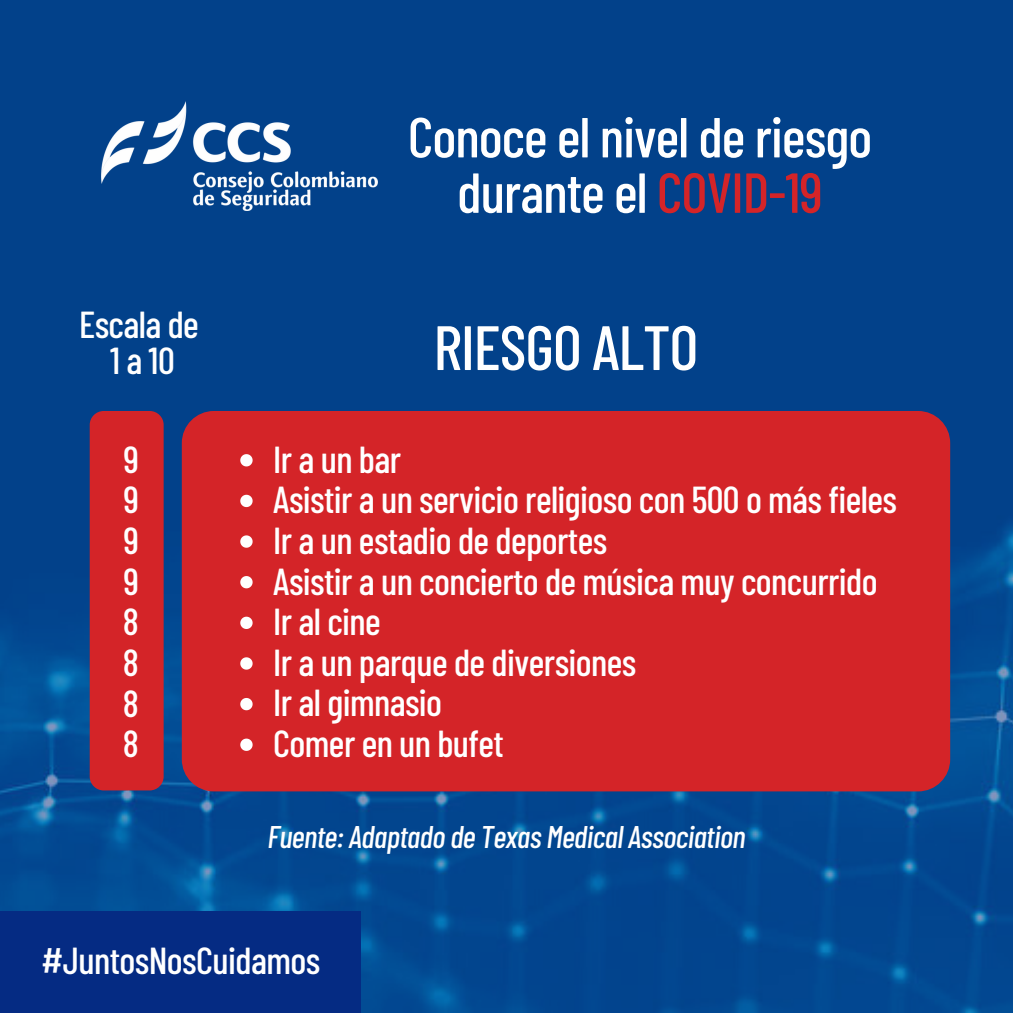
<style>
.page{position:relative;width:1013px;height:1013px;background:#fff}
.page>*{position:absolute;margin:0;border:0;box-sizing:border-box;transform-origin:0 0}
.t1{font:500 62.5px "Barlow Condensed";letter-spacing:-.015em;color:#fff}
.t2{font:500 56.25px/55.4px "Barlow Condensed";letter-spacing:-.015em;color:#fff;text-align:center}
.t3{font:500 37.5px/40.6px "Barlow Condensed";letter-spacing:-.015em;color:#fff}
.t4{font:italic 500 31.25px "Barlow Condensed";letter-spacing:-.015em;color:#fff}
.s1{color:#d42428}
</style>
<div class="page">
<div style="left:0;top:0;width:1012px;height:1012px;background:linear-gradient(to bottom,#023e87,#044e95)"></div>
<div style="left:90px;top:411px;width:74px;height:379px;background:#d42428;border-radius:14px"></div>
<img style="left:101px;top:101px;width:277px;height:109px">
<div style="left:0;top:911px;width:361px;height:101px;background:#052b83"></div>
<div style="left:182px;top:411px;width:768px;height:380px;background:#d42428;border-radius:32px"></div>
<svg style="left:240px;top:454px;width:12px;height:12px"></svg>
<svg style="left:240px;top:495px;width:12px;height:12px"></svg>
<svg style="left:240px;top:535px;width:12px;height:12px"></svg>
<svg style="left:240px;top:576px;width:12px;height:12px"></svg>
<svg style="left:240px;top:616px;width:12px;height:13px"></svg>
<svg style="left:240px;top:657px;width:12px;height:12px"></svg>
<svg style="left:240px;top:698px;width:12px;height:12px"></svg>
<svg style="left:240px;top:738px;width:12px;height:13px"></svg>
<p class="t3" style="left:79px;top:304px;width:121px;line-height:36.9px;text-align:center">Escala de<br>1a10</p>
<p class="t3" style="left:123px;top:437px;width:18px;text-align:justify">9<br>9<br>9<br>9<br>8<br>8<br>8<br>8</p>
<h2 class="t2" style="left:408px;top:107px;width:466px">Conoce el nivel de riesgo durante el <span class="s1">COVID-19</span></h2>
<h1 class="t1" style="left:433px;top:307px;width:266px">RIESGO ALTO</h1>
<p class="t3" style="left:273px;top:437px;width:625px">Ir a un bar<br>Asistir a un servicio religioso con 500 o más fieles<br>Ir a un estadio de deportes<br>Asistir a un concierto de música muy concurrido<br>Ir al cine<br>Ir a un parque de diversiones<br>Ir al gimnasio<br>Comer en un bufet</p>
<p class="t4" style="left:267px;top:816px;width:479px">Fuente: Adaptado de Texas Medical Association</p>
<p class="t3" style="left:41px;top:939px;width:281px">#JuntosNosCuidamos</p>
</div>
